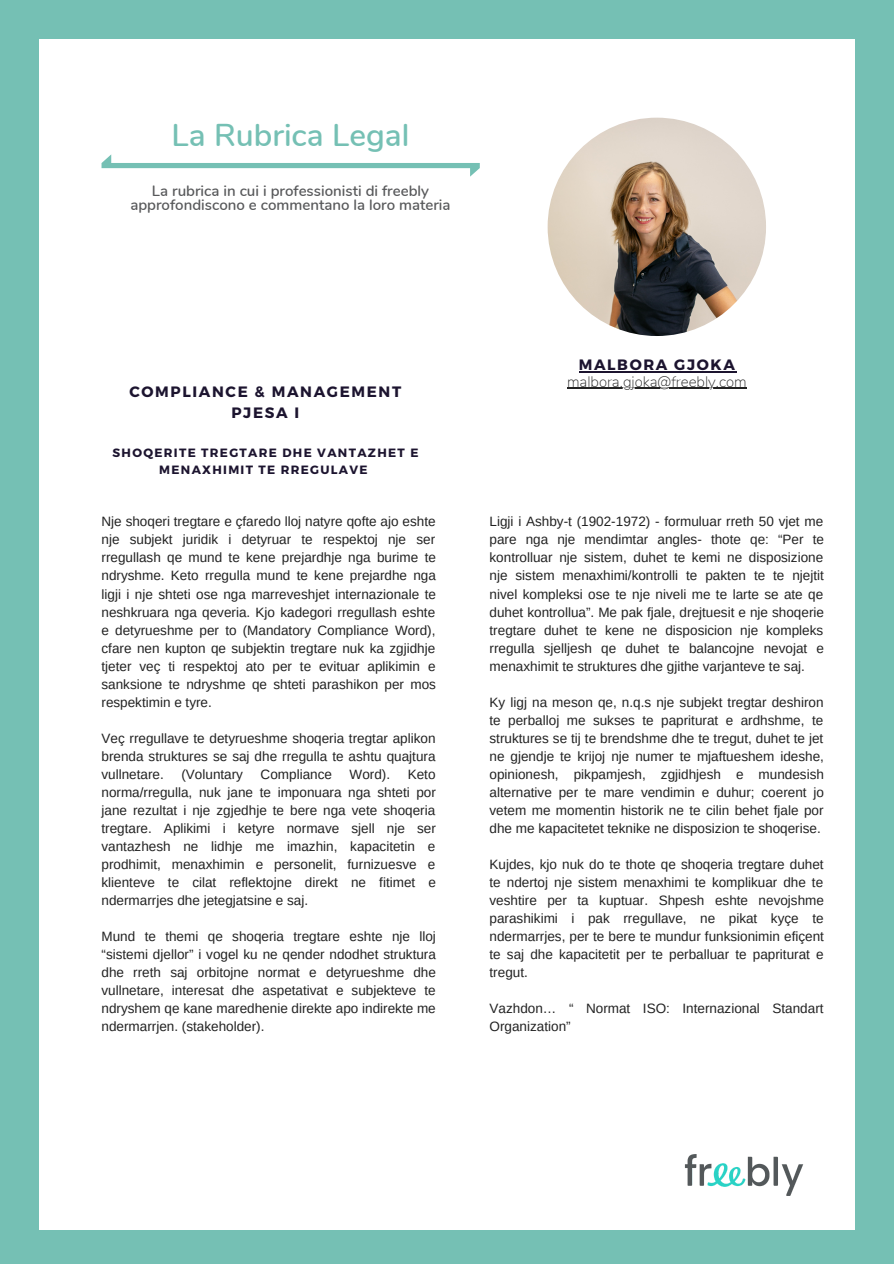
<style>
.page{position:relative;width:894px;height:1264px;background:#fff}
.page>*{position:absolute;margin:0;border:0;box-sizing:border-box;transform-origin:0 0}
.t1{font:600 31.5px "Nunito";color:#75c0b4}
.t2{font:600 15px/14.7px "Nunito";color:#58595b;text-align:center}
.t3{font:700 15px "Montserrat";letter-spacing:.11em;color:#1c142f}
.t4{font:200 15px "Nunito";color:#222}
.t5{font:13.5px/18px "Arimo";color:#222;text-align:justify}
.t6{font:700 12px/17px "Montserrat";letter-spacing:.11em;color:#1c142f;text-align:center}
</style>
<div class="page">
<div style="left:0;top:0;width:893px;height:1263px;background:linear-gradient(to right,#74c0b4,#76c1b5)"></div>
<div style="left:39px;top:39px;width:815px;height:1190px;background:#fff"></div>
<img style="left:547px;top:118px;width:218px;height:218px;border-radius:50%">
<img style="left:684px;top:1154px;width:120px;height:42px">
<svg style="left:101px;top:154px;width:378px;height:23px"></svg>
<hr style="left:578px;top:371px;width:96px;height:1px;background:#1c142f">
<hr style="left:674px;top:371px;width:62px;height:1px;background:#1c142f">
<hr style="left:567px;top:388px;width:179px;height:1px;background:#222">
<p class="t1" style="left:171px;top:114px;width:239px">La Rubrica Legal</p>
<p class="t2" style="left:130px;top:183px;width:321px">La rubrica in cui i professionisti di freebly approfondiscono e commentano la loro materia</p>
<p class="t3" style="left:129px;top:382px;width:273px">COMPLIANCE &amp; MANAGEMENT</p>
<p class="t3" style="left:231px;top:403px;width:69px">PJESA I</p>
<p class="t6" style="left:112px;top:443px;width:307px">SHOQERITE TREGTARE DHE VANTAZHET E<br>MENAXHIMIT TE RREGULAVE</p>
<p class="t5" style="left:101px;top:512px;width:336px">Nje shoqeri tregtare e çfaredo lloj natyre qofte ajo eshte nje subjekt juridik i detyruar te respektoj nje ser rregullash qe mund te kene prejardhje nga burime te ndryshme. Keto rregulla mund te kene prejardhe nga ligji i nje shteti ose nga marreveshjet internazionale te neshkruara nga qeveria. Kjo kadegori rregullash eshte e detyrueshme per to (Mandatory Compliance Word), cfare nen kupton qe subjektin tregtare nuk ka zgjidhje tjeter veç ti respektoj ato per te evituar aplikimin e sanksione te ndryshme qe shteti parashikon per mos respektimin e tyre.</p>
<p class="t5" style="left:101px;top:729px;width:335px">Veç rregullave te detyrueshme shoqeria tregtar aplikon brenda struktures se saj dhe rregulla te ashtu quajtura vullnetare.</p>
<p class="t5" style="left:181px;top:765px;width:63px">(Voluntary</p>
<p class="t5" style="left:260px;top:765px;width:73px">Compliance</p>
<p class="t5" style="left:349px;top:765px;width:42px">Word).</p>
<p class="t5" style="left:101px;top:765px;width:336px;text-indent:306px">Keto norma/rregulla, nuk jane te imponuara nga shteti por jane rezultat i nje zgjedhje te bere nga vete shoqeria tregtare. Aplikimi i ketyre normave sjell nje ser vantazhesh ne lidhje me imazhin, kapacitetin e prodhimit, menaxhimin e personelit, furnizuesve e klienteve te cilat reflektojne direkt ne fitimet e ndermarrjes dhe jetegjatsine e saj.</p>
<p class="t5" style="left:101px;top:927px;width:336px">Mund te themi qe shoqeria tregtare eshte nje lloj “sistemi djellor” i vogel ku ne qender ndodhet struktura dhe rreth saj orbitojne normat e detyrueshme dhe vullnetare, interesat dhe aspetativat e subjekteve te ndryshem qe kane maredhenie direkte apo indirekte me ndermarrjen. (stakeholder).</p>
<p class="t3" style="left:578px;top:355px;width:158px">MALBORA GJOKA</p>
<p class="t4" style="left:567px;top:371px;width:181px">malbora.gjoka@freebly.com</p>
<p class="t5" style="left:489px;top:512px;width:336px">Ligji i Ashby-t (1902-1972) - formuluar rreth 50 vjet me pare nga nje mendimtar angles- thote qe: “Per te kontrolluar nje sistem, duhet te kemi ne disposizione nje sistem menaxhimi/kontrolli te pakten te te njejtit nivel kompleksi ose te nje niveli me te larte se ate qe duhet kontrollua”. Me pak fjale, drejtuesit e nje shoqerie tregtare duhet te kene ne disposicion nje kompleks rregulla sjelljesh qe duhet te balancojne nevojat e menaxhimit te struktures dhe gjithe varjanteve te saj.</p>
<p class="t5" style="left:489px;top:693px;width:336px">Ky ligj na meson qe, n.q.s nje subjekt tregtar deshiron te perballoj me sukses te papriturat e ardhshme, te struktures se tij te brendshme dhe te tregut, duhet te jet ne gjendje te krijoj nje numer te mjaftueshem ideshe, opinionesh, pikpamjesh, zgjidhjesh e mundesish alternative per te mare vendimin e duhur; coerent jo vetem me momentin historik ne te cilin behet fjale por dhe me kapacitetet teknike ne disposizion te shoqerise.</p>
<p class="t5" style="left:489px;top:855px;width:336px">Kujdes, kjo nuk do te thote qe shoqeria tregtare duhet te ndertoj nje sistem menaxhimi te komplikuar dhe te veshtire per ta kuptuar. Shpesh eshte nevojshme parashikimi i pak rregullave, ne pikat kyçe te ndermarrjes, per te bere te mundur funksionimin efiçent te saj dhe kapacitetit per te perballuar te papriturat e tregut.</p>
<p class="t5" style="left:489px;top:999px;width:335px">Vazhdon… “ Normat ISO: Internazional Standart<br>Organization”</p>
</div>
